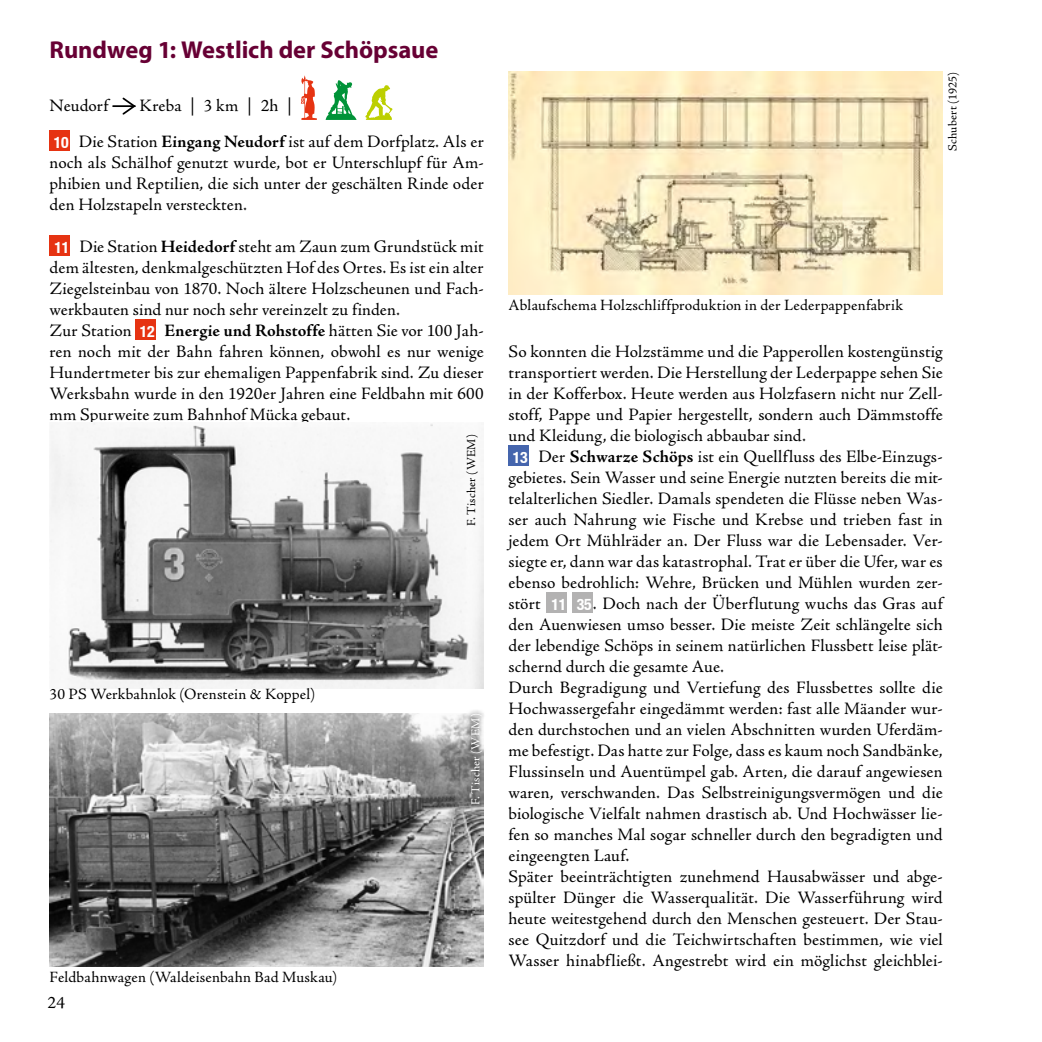
<style>
.page{position:relative;width:1042px;height:1042px;background:#fff}
.page>*{position:absolute;margin:0;border:0;box-sizing:border-box;transform-origin:0 0}
.H_02{font:700 24.5px "Myriad Pro";color:#670034}
.Text{font:17.5px/21px "Adobe Jenson Pro";letter-spacing:.01em;color:#000;text-align:justify}
.TabText{font:17.5px "Adobe Jenson Pro";letter-spacing:.005em;color:#000}
.Bildunterschrift{font:15.75px "Adobe Jenson Pro";letter-spacing:.015em;color:#000}
.NR_weiß{font:700 condensed 15.75px "Helvetica Neue LT";letter-spacing:-.015em;color:#fff}
.Bildautor{font:12.25px "Adobe Jenson Pro";letter-spacing:.02em;color:#000}
.Bildautor-2{font:12.25px "Adobe Jenson Pro";letter-spacing:.02em;color:#fff}
.s1{font-weight:700}
</style>
<div class="page">
<hr style="left:113px;top:105px;width:22px;height:2px;background:#000">
<svg style="left:121px;top:97px;width:15px;height:18px"></svg>
<svg style="left:301px;top:75px;width:16px;height:45px"></svg>
<svg style="left:326px;top:80px;width:31px;height:40px"></svg>
<svg style="left:365px;top:85px;width:27px;height:35px"></svg>
<div style="left:50px;top:130px;width:20px;height:21px;background:#e63312"></div>
<div style="left:50px;top:235px;width:20px;height:21px;background:#e63312"></div>
<div style="left:135px;top:319px;width:21px;height:21px;background:#e63312"></div>
<div style="left:508px;top:445px;width:21px;height:21px;background:#4565ad"></div>
<div style="left:546px;top:592px;width:21px;height:21px;background:#b3b2b2"></div>
<div style="left:572px;top:592px;width:21px;height:21px;background:#b3b2b2"></div>
<img style="left:50px;top:423px;width:434px;height:265px">
<img style="left:508px;top:72px;width:435px;height:222px">
<img style="left:50px;top:713px;width:434px;height:253px">
<div style="left:465px;top:709px;width:21px;height:100px;background:#000;opacity:.75"></div>
<p class="H_02" style="left:50px;top:34px;width:390px">Rundweg 1: Westlich der Schöpsaue</p>
<p class="TabText" style="left:50px;top:96px;width:60px">Neudorf</p>
<p class="TabText" style="left:140px;top:96px;width:154px">Kreba | 3 km | 2h |</p>
<p class="NR_weiß" style="left:54px;top:133px;width:16px">10</p>
<p class="Text" style="left:50px;top:131px;width:436px;text-indent:29px">Die Station <span class="s1">Eingang Neudorf</span> ist auf dem Dorfplatz. Als er noch als Schälhof genutzt wurde, bot er Unterschlupf für Am&shy;phibien und Reptilien, die sich unter der geschälten Rinde oder den Holzstapeln versteckten.</p>
<p class="NR_weiß" style="left:54px;top:238px;width:16px">11</p>
<p class="Text" style="left:50px;top:236px;width:436px;text-indent:30px">Die Station <span class="s1">Heidedorf</span> steht am Zaun zum Grundstück mit dem ältesten, denkmalgeschützten Hof des Ortes. Es ist ein alter Ziegelsteinbau von 1870. Noch ältere Holzscheunen und Fach&shy;werkbauten sind nur noch sehr vereinzelt zu finden.</p>
<p class="Text" style="left:50px;top:320px;width:83px">Zur Station</p>
<p class="NR_weiß" style="left:140px;top:322px;width:16px">12</p>
<p class="Text" style="left:50px;top:320px;width:436px;text-indent:115px"><span class="s1">Energie und Rohstoffe</span> hätten Sie vor 100 Jah&shy;ren noch mit der Bahn fahren können, obwohl es nur wenige Hundertmeter bis zur ehemaligen Pappenfabrik sind. Zu dieser Werksbahn wurde in den 1920er Jahren eine Feldbahn mit 600 mm Spurweite zum Bahnhof Mücka gebaut.</p>
<p class="Bildunterschrift" style="left:50px;top:685px;width:267px">30 PS Werkbahnlok (Orenstein &amp; Koppel)</p>
<p class="Bildunterschrift" style="left:50px;top:968px;width:289px">Feldbahnwagen (Waldeisenbahn Bad Muskau)</p>
<p class="Text" style="left:48px;top:992px;width:19px">24</p>
<p class="Bildautor" style="left:464px;top:526px;width:94px;rotate:-90deg">F. Tischer (WEM)</p>
<p class="Bildautor-2" style="left:469px;top:805px;width:94px;rotate:-90deg">F. Tischer (WEM)</p>
<p class="Bildautor" style="left:946px;top:151px;width:81px;rotate:-90deg">Schubert (1925)</p>
<p class="Bildunterschrift" style="left:508px;top:296px;width:396px">Ablaufschema Holzschliffproduktion in der Lederpappenfabrik</p>
<p class="Text" style="left:508px;top:341px;width:436px">So konnten die Holzstämme und die Papperollen kostengünstig transportiert werden. Die Herstellung der Lederpappe sehen Sie in der Kofferbox. Heute werden aus Holzfasern nicht nur Zell&shy;stoff, Pappe und Papier hergestellt, sondern auch Dämmstoffe und Kleidung, die biologisch abbaubar sind.</p>
<p class="NR_weiß" style="left:513px;top:448px;width:16px">13</p>
<p class="Text" style="left:508px;top:446px;width:436px;text-indent:30px">Der <span class="s1">Schwarze Schöps</span> ist ein Quellfluss des Elbe-Einzugs&shy;gebietes. Sein Wasser und seine Energie nutzten bereits die mit&shy;telalterlichen Siedler. Damals spendeten die Flüsse neben Was&shy;ser auch Nahrung wie Fische und Krebse und trieben fast in jedem Ort Mühlräder an. Der Fluss war die Lebensader. Ver&shy;siegte er, dann war das katastrophal. Trat er über die Ufer, war es ebenso bedrohlich: Wehre, Brücken und Mühlen wurden zer&shy;stört</p>
<p class="Text" style="left:508px;top:593px;width:436px;text-indent:84px">. Doch nach der Überflutung wuchs das Gras auf den Auenwiesen umso besser. Die meiste Zeit schlängelte sich der lebendige Schöps in seinem natürlichen Flussbett leise plät&shy;schernd durch die gesamte Aue.</p>
<p class="Text" style="left:508px;top:677px;width:436px">Durch Begradigung und Vertiefung des Flussbettes sollte die Hochwassergefahr eingedämmt werden: fast alle Mäander wur&shy;den durchstochen und an vielen Abschnitten wurden Uferdäm&shy;me befestigt. Das hatte zur Folge, dass es kaum noch Sandbänke, Flussinseln und Auentümpel gab. Arten, die darauf angewiesen waren, verschwanden. Das Selbstreinigungsvermögen und die biologische Vielfalt nahmen drastisch ab. Und Hochwässer lie&shy;fen so manches Mal sogar schneller durch den begradigten und eingeengten Lauf.</p>
<p class="Text" style="left:508px;top:866px;width:436px">Später beeinträchtigten zunehmend Hausabwässer und abge&shy;spülter Dünger die Wasserqualität. Die Wasserführung wird heute weitestgehend durch den Menschen gesteuert. Der Stau&shy;see Quitzdorf und die Teichwirtschaften bestimmen, wie viel Wasser hinabfließt. Angestrebt wird ein möglichst gleichblei-</p>
<p class="NR_weiß" style="left:551px;top:595px;width:16px">11</p>
<p class="NR_weiß" style="left:577px;top:595px;width:16px">35</p>
</div>
